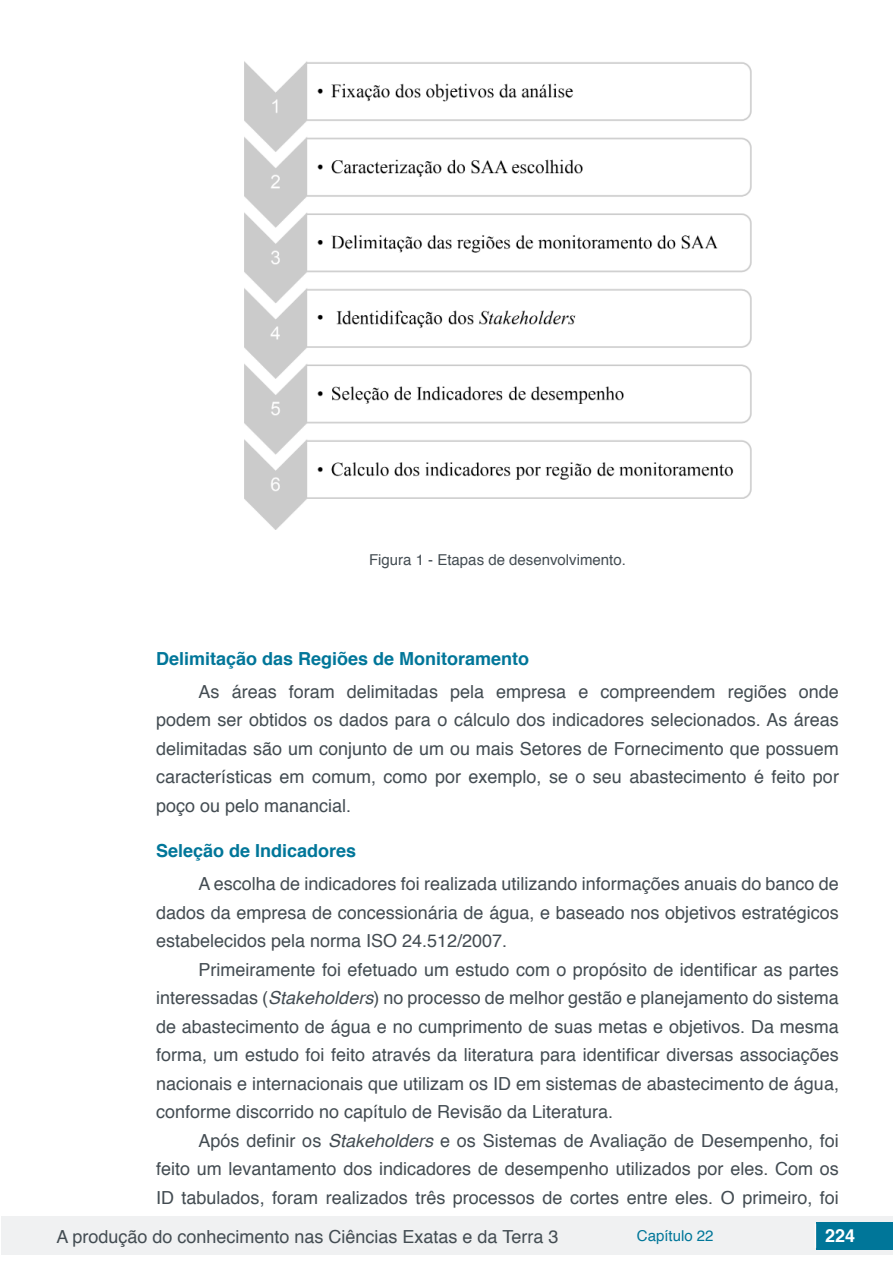
<style>
.page{position:relative;width:893px;height:1263px;background:#fff}
.page>*{position:absolute;margin:0;border:0;box-sizing:border-box;transform-origin:0 0}
.t1{font:18px/28.5px "Helvetica";color:#434c52;text-align:justify}
.t2{font:700 18px "Helvetica";color:#007699}
.t3{font:700 18px "Helvetica";color:#fff}
.t4{font:15px "Helvetica";color:#434c52}
.t5{font:15px "Helvetica";color:#007699}
.s1{font-style:italic}
</style>
<div class="page">
<div style="left:1px;top:1216px;width:891px;height:38px;background:#f0f1f2"></div>
<div style="left:816px;top:1222px;width:77px;height:27px;background:#007699"></div>
<svg style="left:815px;top:1224px;width:1px;height:24px"></svg>
<img style="left:244px;top:61px;width:508px;height:469px">
<p class="t4" style="left:369px;top:548px;width:258px">Figura 1 - Etapas de desenvolvimento.</p>
<p class="t2" style="left:156px;top:644px;width:375px">Delimitação das Regiões de Monitoramento</p>
<p class="t1" style="left:156px;top:678px;width:684px;text-indent:43px">As áreas foram delimitadas pela empresa e compreendem regiões onde podem ser obtidos os dados para o cálculo dos indicadores selecionados. As áreas delimitadas são um conjunto de um ou mais Setores de Fornecimento que possuem características em comum, como por exemplo, se o seu abastecimento é feito por poço ou pelo manancial.</p>
<p class="t2" style="left:156px;top:837px;width:202px">Seleção de Indicadores</p>
<p class="t1" style="left:156px;top:870px;width:684px;text-indent:43px">A escolha de indicadores foi realizada utilizando informações anuais do banco de dados da empresa de concessionária de água, e baseado nos objetivos estratégicos estabelecidos pela norma ISO 24.512/2007.</p>
<p class="t1" style="left:156px;top:956px;width:684px;text-indent:43px">Primeiramente foi efetuado um estudo com o propósito de identificar as partes interessadas (<span class="s1">Stakeholders</span>) no processo de melhor gestão e planejamento do sistema de abastecimento de água e no cumprimento de suas metas e objetivos. Da mesma forma, um estudo foi feito através da literatura para identificar diversas associações nacionais e internacionais que utilizam os ID em sistemas de abastecimento de água, conforme discorrido no capítulo de Revisão da Literatura.</p>
<p class="t1" style="left:156px;top:1127px;width:684px;text-indent:43px">Após definir os <span class="s1">Stakeholders</span> e os Sistemas de Avaliação de Desempenho, foi feito um levantamento dos indicadores de desempenho utilizados por eles. Com os ID tabulados, foram realizados três processos de cortes entre eles. O primeiro, foi</p>
<p class="t1" style="left:56px;top:1223px;width:503px">A produção do conhecimento nas Ciências Exatas e da Terra 3</p>
<p class="t5" style="left:637px;top:1224px;width:78px">Capítulo 22</p>
<p class="t3" style="left:825px;top:1221px;width:32px">224</p>
</div>
